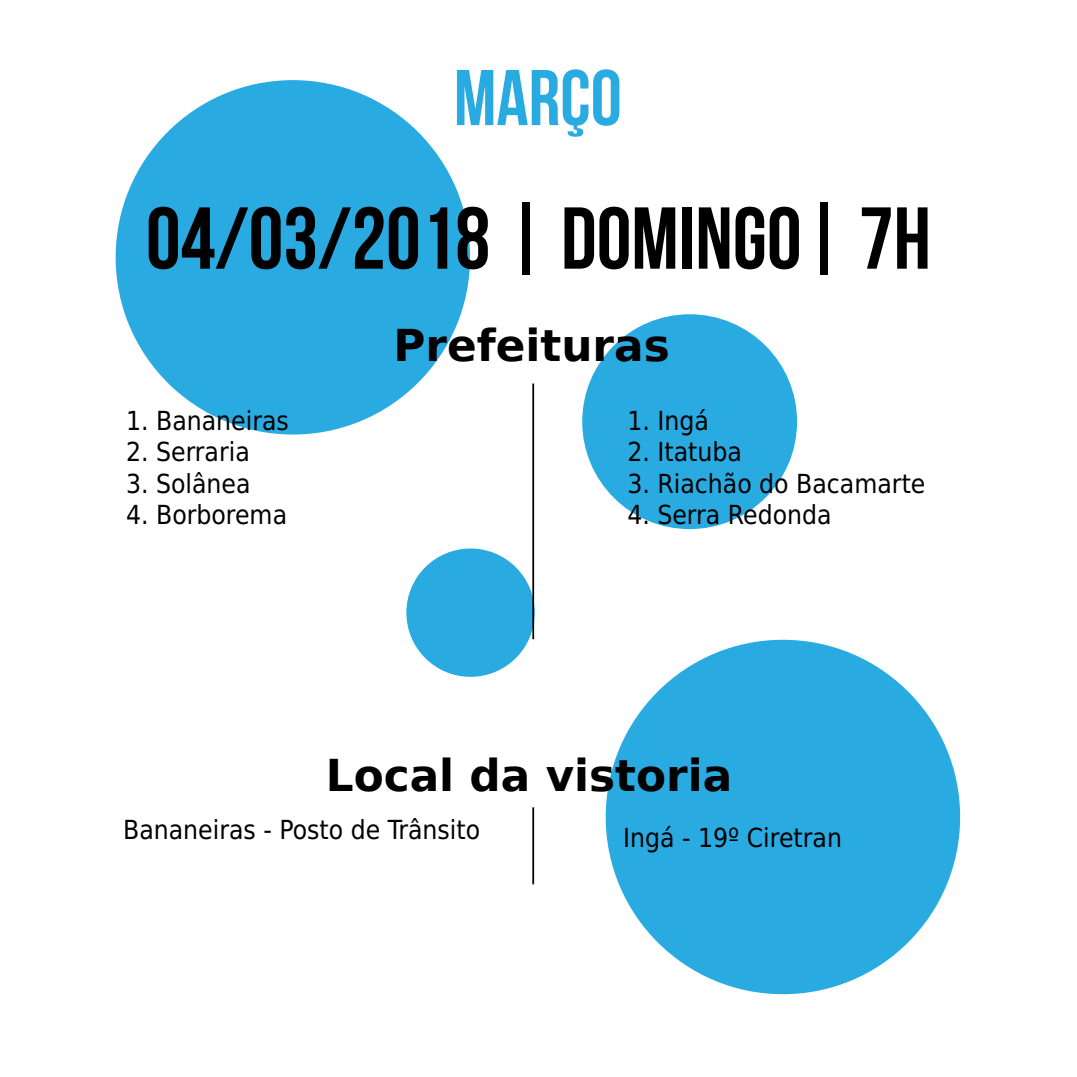
<style>
.page{position:relative;width:1077px;height:1077px;background:#fff}
.page>*{position:absolute;margin:0;border:0;box-sizing:border-box;transform-origin:0 0}
.t1{font:87.5px "Bebas Neue";color:#000}
.t2{font:78.75px "Bebas Neue";color:#29abe2}
.t3{font:700 43.75px "DejaVu Sans";color:#000}
.t4{font:26.25px "DejaVu Sans Condensed";color:#000}
</style>
<div class="page">
<div style="left:116px;top:80px;width:354px;height:354px;background:#29abe2;border-radius:50%"></div>
<div style="left:605px;top:639px;width:354px;height:355px;background:#29abe2;border-radius:50%"></div>
<div style="left:582px;top:314px;width:215px;height:215px;background:#29abe2;border-radius:50%"></div>
<div style="left:406px;top:548px;width:128px;height:128px;background:#29abe2;border-radius:50%"></div>
<hr style="left:532px;top:383px;width:2px;height:256px;background:#000">
<hr style="left:532px;top:807px;width:2px;height:77px;background:#000">
<h2 class="t2" style="left:454px;top:55px;width:169px">MARÇO</h2>
<h1 class="t1" style="left:146px;top:190px;width:786px">04/03/2018 | DOMINGO| 7H</h1>
<p class="t4" style="left:126px;top:397px;width:164px">1. Bananeiras</p>
<p class="t4" style="left:126px;top:429px;width:125px">2. Serraria</p>
<p class="t4" style="left:126px;top:460px;width:126px">3. Solânea</p>
<p class="t4" style="left:126px;top:492px;width:162px">4. Borborema</p>
<h3 class="t3" style="left:393px;top:310px;width:278px">Prefeituras</h3>
<p class="t4" style="left:627px;top:397px;width:83px">1. Ingá</p>
<p class="t4" style="left:627px;top:429px;width:116px">2. Itatuba</p>
<p class="t4" style="left:627px;top:460px;width:299px">3. Riachão do Bacamarte</p>
<p class="t4" style="left:627px;top:492px;width:206px">4. Serra Redonda</p>
<h3 class="t3" style="left:326px;top:739px;width:408px">Local da vistoria</h3>
<p class="t4" style="left:123px;top:806px;width:358px">Bananeiras - Posto de Trânsito</p>
<p class="t4" style="left:623px;top:814px;width:220px">Ingá - 19º Ciretran</p>
</div>
